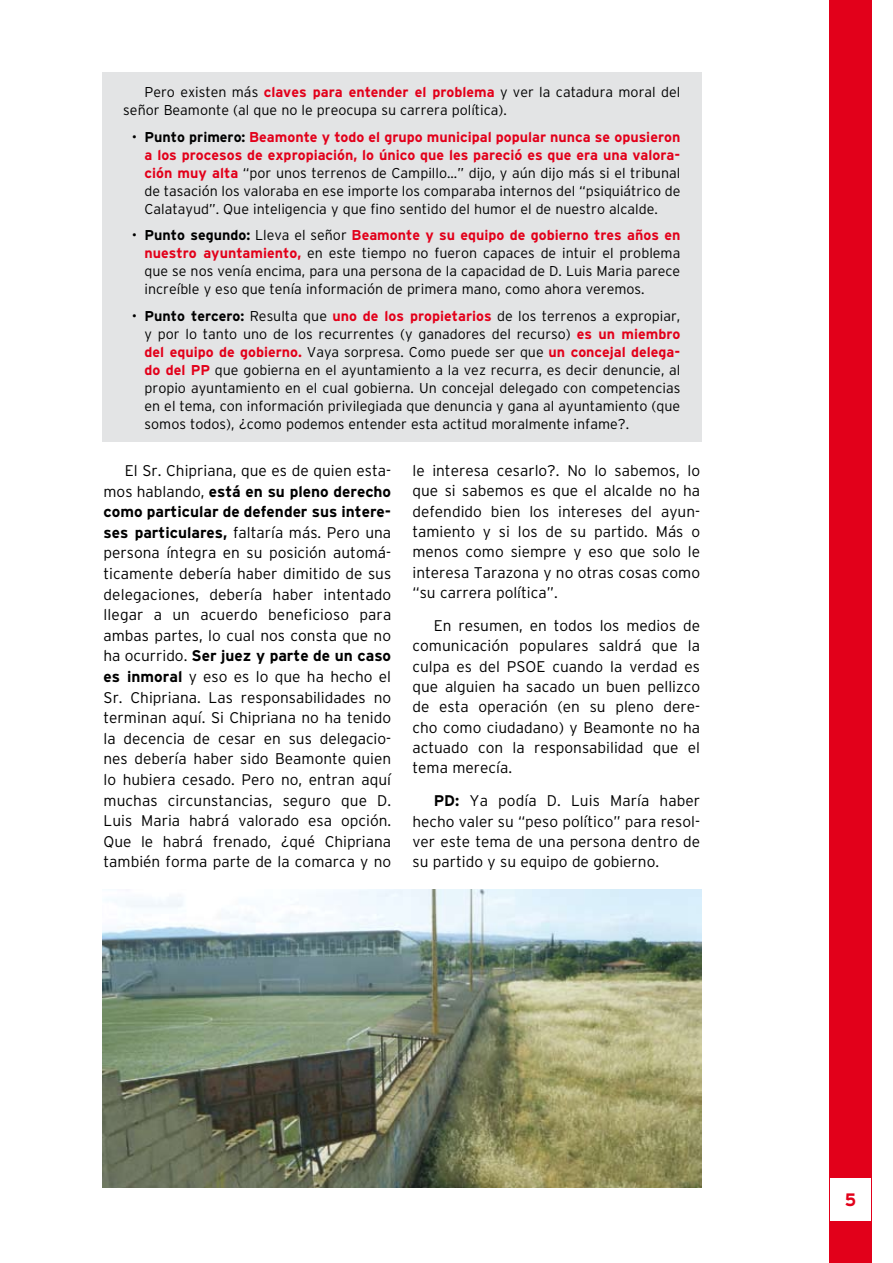
<style>
.page{position:relative;width:893px;height:1263px;background:#fff}
.page>*{position:absolute;margin:0;border:0;box-sizing:border-box;transform-origin:0 0}
.t1{font:700 18px "Interstate";color:#e2001a;scale:.95 1}
.t2{font:300 15.45px/20.5px "Interstate";color:#000;text-align:justify}
.t3{font:300 14.25px/18px "Interstate";color:#000;text-align:justify}
.s1{font-weight:700;color:#e2001a}
.s2{font-weight:700}
</style>
<div class="page">
<div style="left:829px;top:0;width:43px;height:1263px;background:#e2001a"></div>
<div style="left:830px;top:1178px;width:41px;height:42px;background:#fff"></div>
<div style="left:102px;top:72px;width:600px;height:370px;background:#e3e4e5"></div>
<img style="left:102px;top:890px;width:600px;height:297px">
<p class="t3" style="left:123px;top:83px;width:559px;text-indent:21px">Pero existen más <span class="s1">claves para entender el problema</span> y ver la catadura moral del señor Beamonte (al que no le preocupa su carrera política).</p>
<p class="t3" style="left:145px;top:128px;width:537px;text-indent:-13px">• <span class="s2">Punto primero:</span> <span class="s1">Beamonte y todo el grupo municipal popular nunca se opusieron a los procesos de expropiación, lo único que les pareció es que era una valora&shy;ción muy alta</span> “por unos terrenos de Campillo...” dijo, y aún dijo más si el tribunal de tasación los valoraba en ese importe los comparaba internos del “psiquiátrico de Calatayud”. Que inteligencia y que fino sentido del humor el de nuestro alcalde.</p>
<p class="t3" style="left:145px;top:226px;width:537px;text-indent:-13px">• <span class="s2">Punto segundo:</span> Lleva el señor <span class="s1">Beamonte y su equipo de gobierno tres años en nuestro ayuntamiento,</span> en este tiempo no fueron capaces de intuir el problema que se nos venía encima, para una persona de la capacidad de D. Luis Maria parece increíble y eso que tenía información de primera mano, como ahora veremos.</p>
<p class="t3" style="left:145px;top:307px;width:537px;text-indent:-13px">• <span class="s2">Punto tercero:</span> Resulta que <span class="s1">uno de los propietarios</span> de los terrenos a expropiar, y por lo tanto uno de los recurrentes (y ganadores del recurso) <span class="s1">es un miembro del equipo de gobierno.</span> Vaya sorpresa. Como puede ser que <span class="s1">un concejal delega&shy;do del PP</span> que gobierna en el ayuntamiento a la vez recurra, es decir denuncie, al propio ayuntamiento en el cual gobierna. Un concejal delegado con competencias en el tema, con información privilegiada que denuncia y gana al ayuntamiento (que somos todos), ¿como podemos entender esta actitud moralmente infame?.</p>
<p class="t2" style="left:104px;top:460px;width:289px;text-indent:21px">El Sr. Chipriana, que es de quien esta&shy;mos hablando, <span class="s2">está en su pleno derecho como particular de defender sus intere&shy;ses particulares,</span> faltaría más. Pero una persona íntegra en su posición automá&shy;ticamente debería haber dimitido de sus delegaciones, debería haber intentado llegar a un acuerdo beneficioso para ambas partes, lo cual nos consta que no ha ocurrido. <span class="s2">Ser juez y parte de un caso es inmoral</span> y eso es lo que ha hecho el Sr. Chipriana. Las responsabilidades no terminan aquí. Si Chipriana no ha tenido la decencia de cesar en sus delegacio&shy;nes debería haber sido Beamonte quien lo hubiera cesado. Pero no, entran aquí muchas circunstancias, seguro que D.<br>Luis Maria habrá valorado esa opción.<br>Que le habrá frenado, ¿qué Chipriana también forma parte de la comarca y no</p>
<p class="t2" style="left:412px;top:460px;width:289px">le interesa cesarlo?. No lo sabemos, lo que si sabemos es que el alcalde no ha defendido bien los intereses del ayun&shy;tamiento y si los de su partido. Más o menos como siempre y eso que solo le interesa Tarazona y no otras cosas como “su carrera política”.</p>
<p class="t2" style="left:412px;top:615px;width:289px;text-indent:21px">En resumen, en todos los medios de comunicación populares saldrá que la culpa es del PSOE cuando la verdad es que alguien ha sacado un buen pellizco de esta operación (en su pleno dere&shy;cho como ciudadano) y Beamonte no ha actuado con la responsabilidad que el tema merecía.</p>
<p class="t2" style="left:412px;top:791px;width:289px;text-indent:21px"><span class="s2">PD:</span> Ya podía D. Luis María haber hecho valer su “peso político” para resol&shy;ver este tema de una persona dentro de su partido y su equipo de gobierno.</p>
<p class="t1" style="left:845px;top:1190px;width:13px">5</p>
</div>
